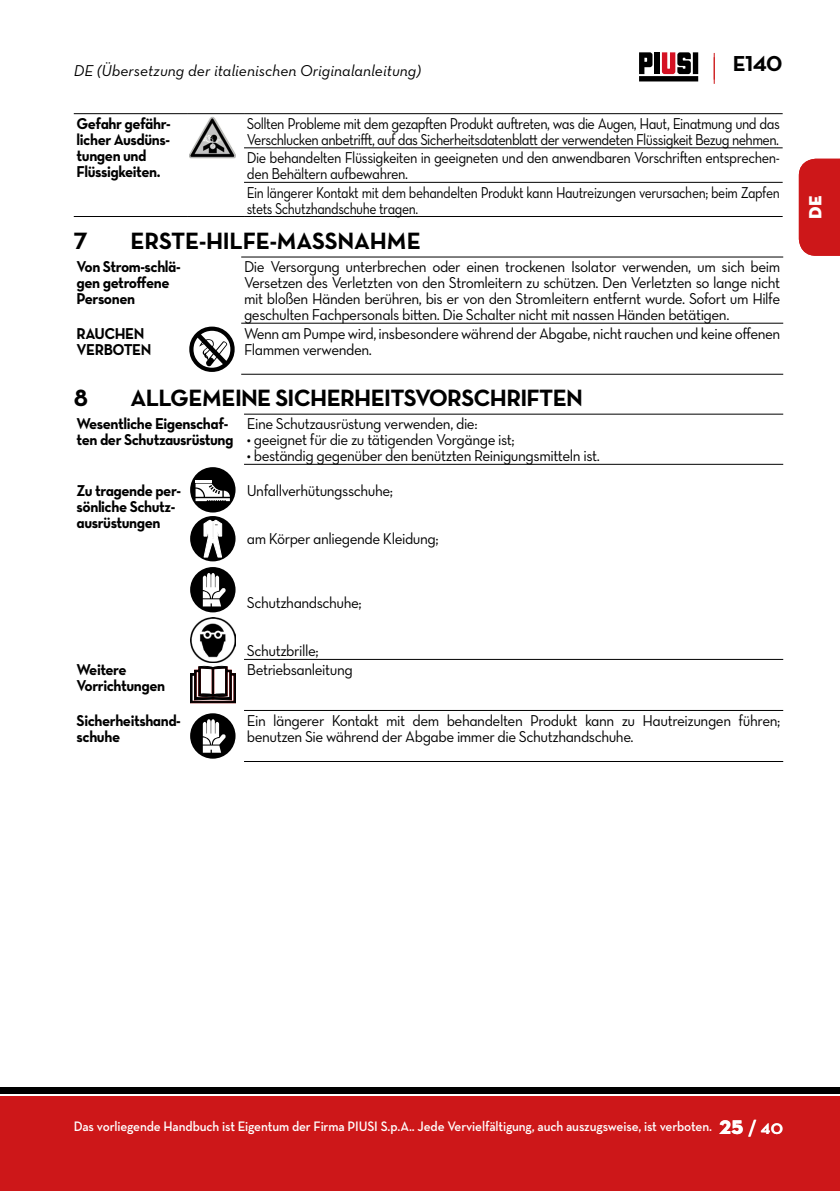
<style>
.page{position:relative;width:840px;height:1191px;background:#fff}
.page>*{position:absolute;margin:0;border:0;box-sizing:border-box;transform-origin:0 0}
.t1{font:64.8px "Hazard";color:#000}
.DE-TITOLI{font:24px "Neutraface Text Bold Alt";letter-spacing:-.03em;color:#000}
.DE-TITOLI-2{font:24px "Neutraface Text Bold Alt";letter-spacing:-.01em;color:#000}
.t2{font:22px "Neutraface Text Bold Alt";color:#000}
.t3{font:18px "Neutraface Display Titling";color:#fff}
.DE-TESTO_NORMALE{font:16px/16px "Neutraface Text Book Alt";letter-spacing:-.03em;color:#000;scale:.95 1}
.DE-NOTE_DI_ATTENZIONE{font:16px/16px "Neutraface Text Bold Alt";letter-spacing:-.03em;color:#000;scale:.95 1}
.DE-TESTO_NORMALE-2{font:16px/16px "Neutraface Text Book Alt";letter-spacing:-.03em;color:#000;scale:.89 1}
.DE-TESTO_NORMALE-3{font:16px/16px "Neutraface Text Book Alt";letter-spacing:-.03em;color:#000;scale:.86 1}
.DE-TESTO_NORMALE-4{font:16px/16px "Neutraface Text Book Alt";letter-spacing:-.03em;color:#000;scale:.9 1}
.t4{font:16px "Neutraface Text Book Italic Alt";color:#000}
.t5{font:600 14px "Neutraface Text";letter-spacing:-.01em;color:#fff;scale:.94 1}
.s1{font-family:"Neutraface Display Titling";font-weight:400;font-size:20px}
.s2{font-family:"Neutraface Display";font-weight:700;font-size:20px}
</style>
<div class="page">
<div style="left:0;top:1096px;width:839px;height:95px;background:#cd1719"></div>
<div style="left:0;top:1087px;width:839px;height:6px;background:#000"></div>
<svg style="left:639px;top:52px;width:58px;height:29px"></svg>
<div style="left:654px;top:52px;width:5px;height:22px;background:#000"></div>
<svg style="left:713px;top:53px;width:1px;height:31px"></svg>
<hr style="left:74px;top:113px;width:113px;height:1px;background:#000">
<hr style="left:187px;top:113px;width:57px;height:1px;background:#000">
<hr style="left:74px;top:216px;width:113px;height:1px;background:#000">
<hr style="left:187px;top:216px;width:57px;height:1px;background:#000">
<hr style="left:244px;top:113px;width:538px;height:1px;background:#000">
<hr style="left:244px;top:147px;width:538px;height:1px;background:#000">
<hr style="left:244px;top:182px;width:538px;height:1px;background:#000">
<hr style="left:244px;top:216px;width:538px;height:1px;background:#000">
<img style="left:190px;top:116px;width:45px;height:43px">
<hr style="left:241px;top:257px;width:541px;height:1px;background:#000">
<hr style="left:241px;top:323px;width:541px;height:1px;background:#000">
<hr style="left:241px;top:374px;width:541px;height:1px;background:#000">
<hr style="left:244px;top:414px;width:538px;height:1px;background:#000">
<hr style="left:244px;top:464px;width:538px;height:1px;background:#000">
<hr style="left:244px;top:659px;width:538px;height:1px;background:#000">
<hr style="left:244px;top:710px;width:538px;height:1px;background:#000">
<hr style="left:244px;top:761px;width:538px;height:1px;background:#000">
<div style="left:190px;top:467px;width:45px;height:45px;background:#000;border-radius:50%"></div>
<svg style="left:195px;top:480px;width:35px;height:21px"></svg>
<div style="left:190px;top:516px;width:45px;height:45px;background:#000;border-radius:50%"></div>
<svg style="left:203px;top:518px;width:19px;height:40px"></svg>
<div style="left:190px;top:567px;width:45px;height:45px;background:#000;border-radius:50%"></div>
<svg style="left:203px;top:573px;width:23px;height:33px"></svg>
<img style="left:190px;top:617px;width:45px;height:46px">
<svg style="left:190px;top:666px;width:46px;height:37px"></svg>
<div style="left:190px;top:713px;width:45px;height:45px;background:#000;border-radius:50%"></div>
<svg style="left:203px;top:719px;width:23px;height:33px"></svg>
<div style="left:798px;top:159px;width:41px;height:97px;background:#cd1719"></div>
<p class="t4" style="left:74px;top:61px;width:348px">DE (Übersetzung der italienischen Originalanleitung)</p>
<h3 class="t2" style="left:732px;top:49px;width:51px">E140</h3>
<p class="DE-NOTE_DI_ATTENZIONE" style="left:77px;top:115px;width:100px;text-align:justify">Gefahr gefähr&shy;licher Ausdüns&shy;tungen und</p>
<p class="DE-NOTE_DI_ATTENZIONE" style="left:77px;top:163px;width:90px">Flüssigkeiten.</p>
<p class="DE-TESTO_NORMALE-2" style="left:247px;top:115px;width:600px">Sollten Probleme mit dem gezapften Produkt auftreten, was die Augen, Haut, Einatmung und das<br>Verschlucken anbetrifft, auf das Sicherheitsdatenblatt der verwendeten Flüssigkeit Bezug nehmen.</p>
<p class="DE-TESTO_NORMALE-4" style="left:247px;top:149px;width:593px">Die behandelten Flüssigkeiten in geeigneten und den anwendbaren Vorschriften entsprechen&shy;den Behältern aufbewahren.</p>
<p class="DE-TESTO_NORMALE-3" style="left:247px;top:184px;width:621px">Ein längerer Kontakt mit dem behandelten Produkt kann Hautreizungen verursachen; beim Zapfen stets Schutzhandschuhe tragen.</p>
<p class="DE-TITOLI" style="left:74px;top:225px;width:15px">7</p>
<p class="DE-TITOLI-2" style="left:130px;top:225px;width:292px">ERSTE-HILFE-MASSNAHME</p>
<p class="DE-NOTE_DI_ATTENZIONE" style="left:77px;top:259px;width:111px">Von Strom-schlä&shy;gen getroffene<br>Personen</p>
<p class="DE-TESTO_NORMALE" style="left:244px;top:259px;width:565px;text-align:justify">Die Versorgung unterbrechen oder einen trockenen Isolator verwenden, um sich beim Versetzen des Verletzten von den Stromleitern zu schützen. Den Verletzten so lange nicht mit bloßen Händen berühren, bis er von den Stromleitern entfernt wurde. Sofort um Hilfe geschulten Fachpersonals bitten. Die Schalter nicht mit nassen Händen betätigen.</p>
<p class="DE-NOTE_DI_ATTENZIONE" style="left:77px;top:325px;width:80px">RAUCHEN<br>VERBOTEN</p>
<p class="t1" style="left:188px;top:306px;width:49px">d</p>
<p class="DE-TESTO_NORMALE" style="left:244px;top:325px;width:565px">Wenn am Pumpe wird, insbesondere während der Abgabe, nicht rauchen und keine offenen<br>Flammen verwenden.</p>
<p class="DE-TITOLI" style="left:74px;top:382px;width:16px">8</p>
<p class="DE-TITOLI" style="left:130px;top:382px;width:454px">ALLGEMEINE SICHERHEITSVORSCHRIFTEN</p>
<p class="DE-NOTE_DI_ATTENZIONE" style="left:77px;top:416px;width:167px">Wesentliche Eigenschaf&shy;ten der Schutzausrüstung</p>
<p class="DE-TESTO_NORMALE" style="left:247px;top:416px;width:244px">Eine Schutzausrüstung verwenden, die:</p>
<p class="DE-TESTO_NORMALE" style="left:247px;top:432px;width:283px">• geeignet für die zu tätigenden Vorgänge ist;</p>
<p class="DE-TESTO_NORMALE" style="left:247px;top:448px;width:373px">• beständig gegenüber den benützten Reinigungsmitteln ist.</p>
<p class="DE-NOTE_DI_ATTENZIONE" style="left:77px;top:482px;width:111px">Zu tragende per&shy;sönliche Schutz&shy;ausrüstungen</p>
<p class="DE-TESTO_NORMALE" style="left:247px;top:482px;width:155px">Unfallverhütungsschuhe;</p>
<p class="DE-TESTO_NORMALE" style="left:247px;top:530px;width:203px">am Körper anliegende Kleidung;</p>
<p class="DE-NOTE_DI_ATTENZIONE" style="left:77px;top:661px;width:54px">Weitere</p>
<p class="DE-NOTE_DI_ATTENZIONE" style="left:77px;top:677px;width:95px">Vorrichtungen</p>
<p class="DE-TESTO_NORMALE" style="left:247px;top:594px;width:122px">Schutzhandschuhe;</p>
<p class="DE-TESTO_NORMALE" style="left:247px;top:642px;width:77px">Schutzbrille;</p>
<p class="DE-TESTO_NORMALE" style="left:247px;top:661px;width:113px">Betriebsanleitung</p>
<p class="DE-NOTE_DI_ATTENZIONE" style="left:77px;top:712px;width:111px">Sicherheitshand&shy;schuhe</p>
<p class="DE-TESTO_NORMALE" style="left:247px;top:712px;width:562px">Ein längerer Kontakt mit dem behandelten Produkt kann zu Hautreizungen führen; benutzen Sie während der Abgabe immer die Schutzhandschuhe.</p>
<p class="t3" style="left:803px;top:219px;width:24px;rotate:-90deg">DE</p>
<p class="t3" style="left:803px;top:219px;width:25px;rotate:-90deg">EN</p>
<p class="t5" style="left:74px;top:1117px;width:755px">Das vorliegende Handbuch ist Eigentum der Firma PIUSI S.p.A.. Jede Vervielfältigung, auch auszugsweise, ist verboten. <span class="s1">25</span> <span class="s2">/ 40</span></p>
</div>
